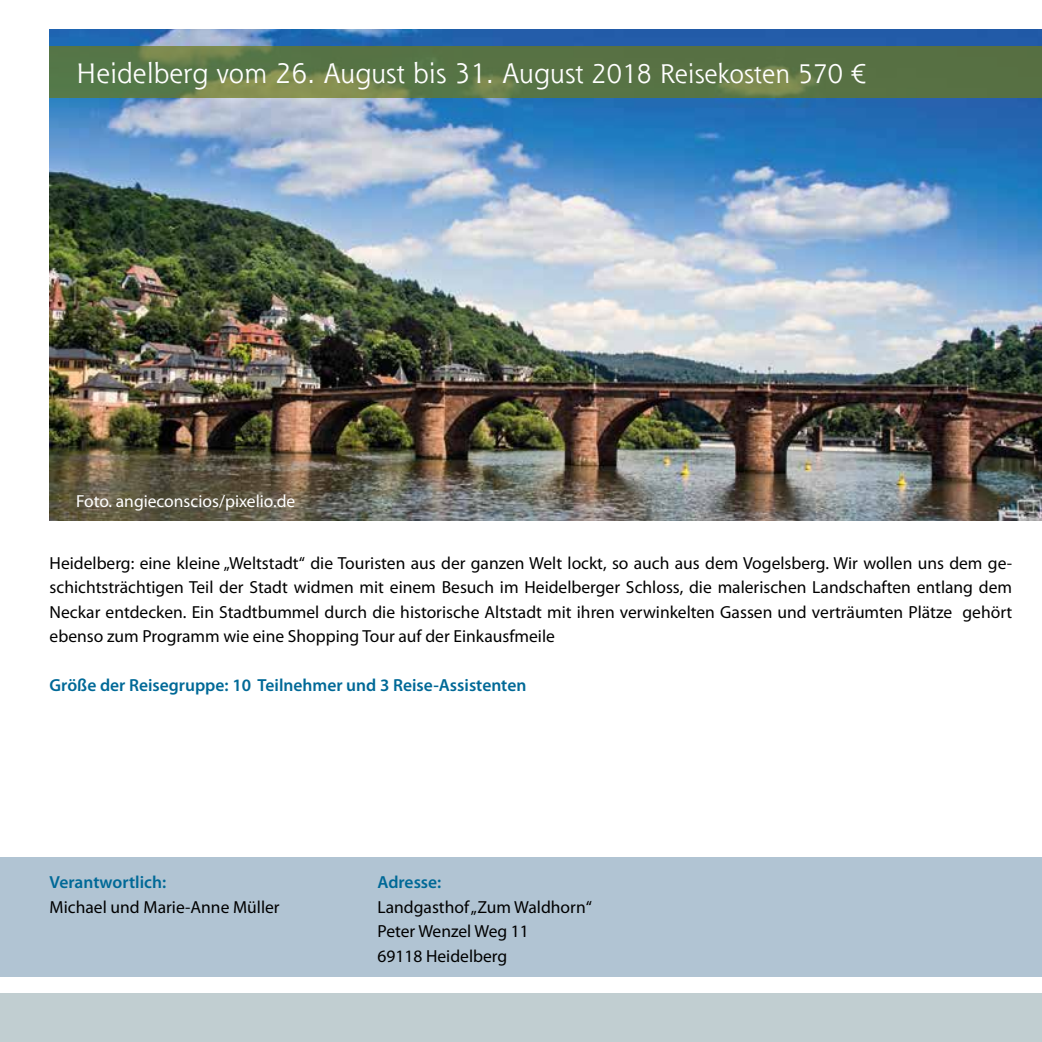
<style>
.page{position:relative;width:1042px;height:1042px;background:#fff}
.page>*{position:absolute;margin:0;border:0;box-sizing:border-box;transform-origin:0 0}
.t1{font:27.47px "Shannon Std";color:#fff}
.t2{font:17.5px/24.5px "Myriad Pro";color:#000}
.t3{font:600 17.5px "Myriad Pro";color:#006997}
.t4{font:17.5px "Myriad Pro";color:#fff}
.s1{font-size:26.25px}
</style>
<div class="page">
<div style="left:0;top:857px;width:1042px;height:119px;background:#b1c4d3"></div>
<div style="left:0;top:993px;width:1042px;height:49px;background:#c1ced1"></div>
<img style="left:50px;top:30px;width:992px;height:491px">
<svg style="left:50px;top:46px;width:992px;height:52px;background:#5d7746"></svg>
<h1 class="t1" style="left:76px;top:55px;width:791px">Heidelberg vom 26. August bis 31. August <span class="s1">2018 Reisekosten 570 €</span></h1>
<p class="t4" style="left:76px;top:490px;width:221px">Foto. angieconscios/pixelio.de</p>
<p class="t2" style="left:50px;top:550px;width:964px;text-align:justify">Heidelberg: eine kleine „Weltstadt“ die Touristen aus der ganzen Welt lockt, so auch aus dem Vogelsberg. Wir wollen uns dem ge&shy;schichtsträchtigen Teil der Stadt widmen mit einem Besuch im Heidelberger Schloss, die malerischen Landschaften entlang dem Neckar entdecken. Ein Stadtbummel durch die historische Altstadt mit ihren verwinkelten Gassen und verträumten Plätze gehört ebenso zum Programm wie eine Shopping Tour auf der Einkausfmeile</p>
<p class="t3" style="left:50px;top:674px;width:478px">Größe der Reisegruppe: 10 Teilnehmer und 3 Reise-Assistenten</p>
<p class="t3" style="left:50px;top:871px;width:118px">Verantwortlich:</p>
<p class="t2" style="left:50px;top:894px;width:232px">Michael und Marie-Anne Müller</p>
<p class="t3" style="left:377px;top:871px;width:65px">Adresse:</p>
<p class="t2" style="left:377px;top:894px;width:216px">Landgasthof „Zum Waldhorn“<br>Peter Wenzel Weg 11<br>69118 Heidelberg</p>
</div>
